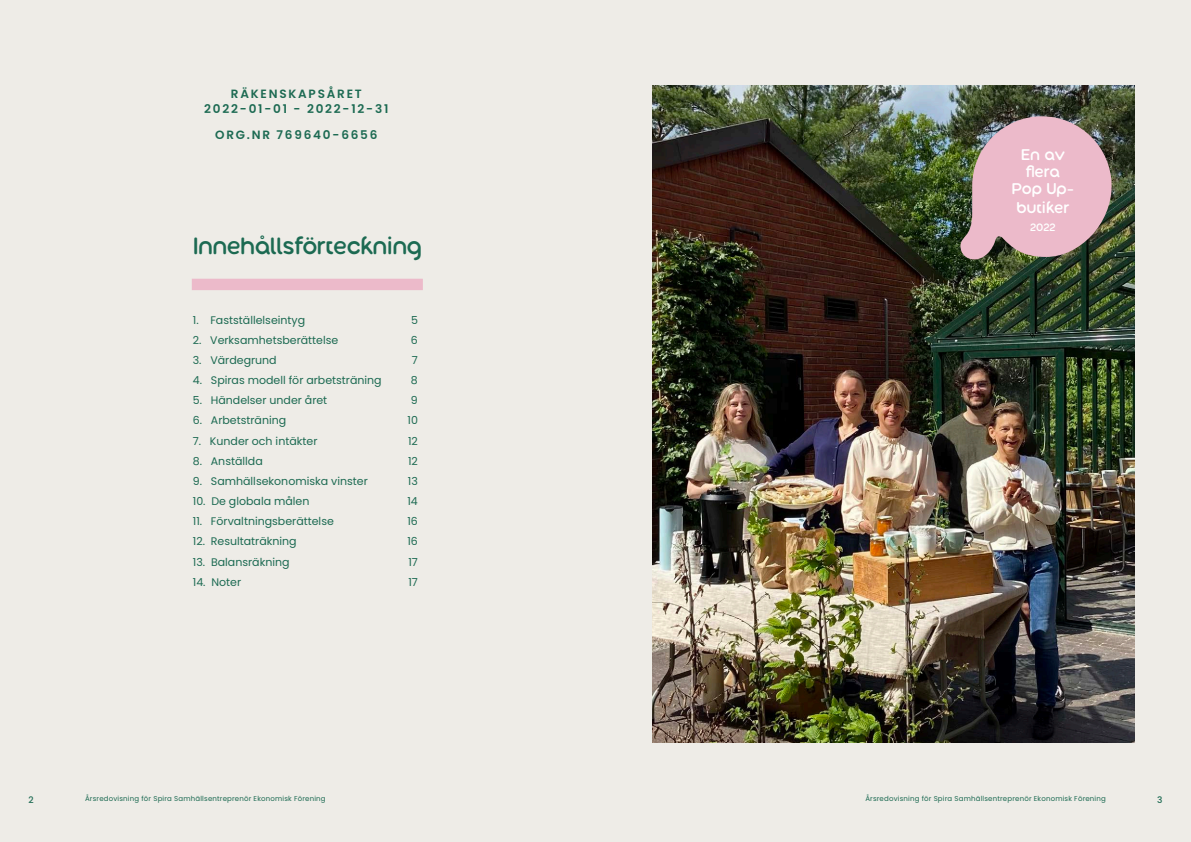
<style>
.page{position:relative;width:1191px;height:842px;background:#fff}
.page>*{position:absolute;margin:0;border:0;box-sizing:border-box;transform-origin:0 0}
.Mellis{font:500 24px "Along Sans Rounded";letter-spacing:-.02em;color:#1c6a52}
.t1{font:500 16px/17px "Along Sans Rounded";color:#fff;text-align:center}
.t2{font:600 12px/15px "Poppins";letter-spacing:.15em;color:#1c6a52;text-align:center}
.Bröd{font:11px "Poppins";color:#1c6a52}
.t3{font:500 11px "Along Sans Rounded";color:#fff}
.t4{font:500 9px "Poppins";color:#1c6a52}
.t5{font:7px "Poppins";letter-spacing:.025em;color:#1c6a52}
</style>
<div class="page">
<div style="left:595px;top:0;width:596px;height:842px;background:#eeece7"></div>
<div style="left:0;top:0;width:595px;height:842px;background:#eeece7"></div>
<div style="left:192px;top:279px;width:231px;height:11px;background:#ecbaca"></div>
<img style="left:652px;top:85px;width:482px;height:658px">
<img style="left:960px;top:116px;width:151px;height:151px">
<p class="t2" style="left:204px;top:86px;width:186px">RÄKENSKAPSÅRET<br>2022-01-01 - 2022-12-31</p>
<p class="t2" style="left:215px;top:127px;width:164px">ORG.NR 769640-6656</p>
<p class="Mellis" style="left:193px;top:231px;width:231px">Innehållsförteckning</p>
<p class="Bröd" style="left:193px;top:313px;width:114px">1. Fastställelseintyg</p>
<p class="Bröd" style="left:411px;top:313px;width:8px">5</p>
<p class="Bröd" style="left:193px;top:333px;width:147px">2. Verksamhetsberättelse</p>
<p class="Bröd" style="left:411px;top:333px;width:8px">6</p>
<p class="Bröd" style="left:193px;top:354px;width:85px">3. Värdegrund</p>
<p class="Bröd" style="left:412px;top:354px;width:8px">7</p>
<p class="Bröd" style="left:193px;top:374px;width:190px">4. Spiras modell för arbetsträning</p>
<p class="Bröd" style="left:411px;top:374px;width:8px">8</p>
<p class="Bröd" style="left:193px;top:394px;width:136px">5. Händelser under året</p>
<p class="Bröd" style="left:411px;top:394px;width:8px">9</p>
<p class="Bröd" style="left:193px;top:414px;width:95px">6. Arbetsträning</p>
<p class="Bröd" style="left:407px;top:414px;width:12px">10</p>
<p class="Bröd" style="left:193px;top:434px;width:126px">7. Kunder och intäkter</p>
<p class="Bröd" style="left:408px;top:434px;width:11px">12</p>
<p class="Bröd" style="left:193px;top:455px;width:71px">8. Anställda</p>
<p class="Bröd" style="left:408px;top:455px;width:11px">12</p>
<p class="Bröd" style="left:193px;top:475px;width:176px">9. Samhällsekonomiska vinster</p>
<p class="Bröd" style="left:408px;top:475px;width:11px">13</p>
<p class="Bröd" style="left:193px;top:495px;width:118px">10. De globala målen</p>
<p class="Bröd" style="left:407px;top:495px;width:12px">14</p>
<p class="Bröd" style="left:193px;top:515px;width:143px">11. Förvaltningsberättelse</p>
<p class="Bröd" style="left:407px;top:515px;width:12px">16</p>
<p class="Bröd" style="left:193px;top:535px;width:105px">12. Resultaträkning</p>
<p class="Bröd" style="left:407px;top:535px;width:12px">16</p>
<p class="Bröd" style="left:193px;top:555px;width:98px">13. Balansräkning</p>
<p class="Bröd" style="left:408px;top:555px;width:11px">17</p>
<p class="Bröd" style="left:193px;top:576px;width:50px">14. Noter</p>
<p class="Bröd" style="left:408px;top:576px;width:11px">17</p>
<p class="t1" style="left:1011px;top:146px;width:64px">En av flera<br>Pop Up-</p>
<p class="t1" style="left:1016px;top:199px;width:54px">butiker</p>
<p class="t3" style="left:1030px;top:220px;width:27px">2022</p>
<p class="t4" style="left:28px;top:795px;width:7px">2</p>
<p class="t5" style="left:85px;top:795px;width:242px">Årsredovisning för Spira Samhällsentreprenör Ekonomisk Förening</p>
<p class="t5" style="left:865px;top:795px;width:242px">Årsredovisning för Spira Samhällsentreprenör Ekonomisk Förening</p>
<p class="t4" style="left:1157px;top:795px;width:7px">3</p>
</div>
